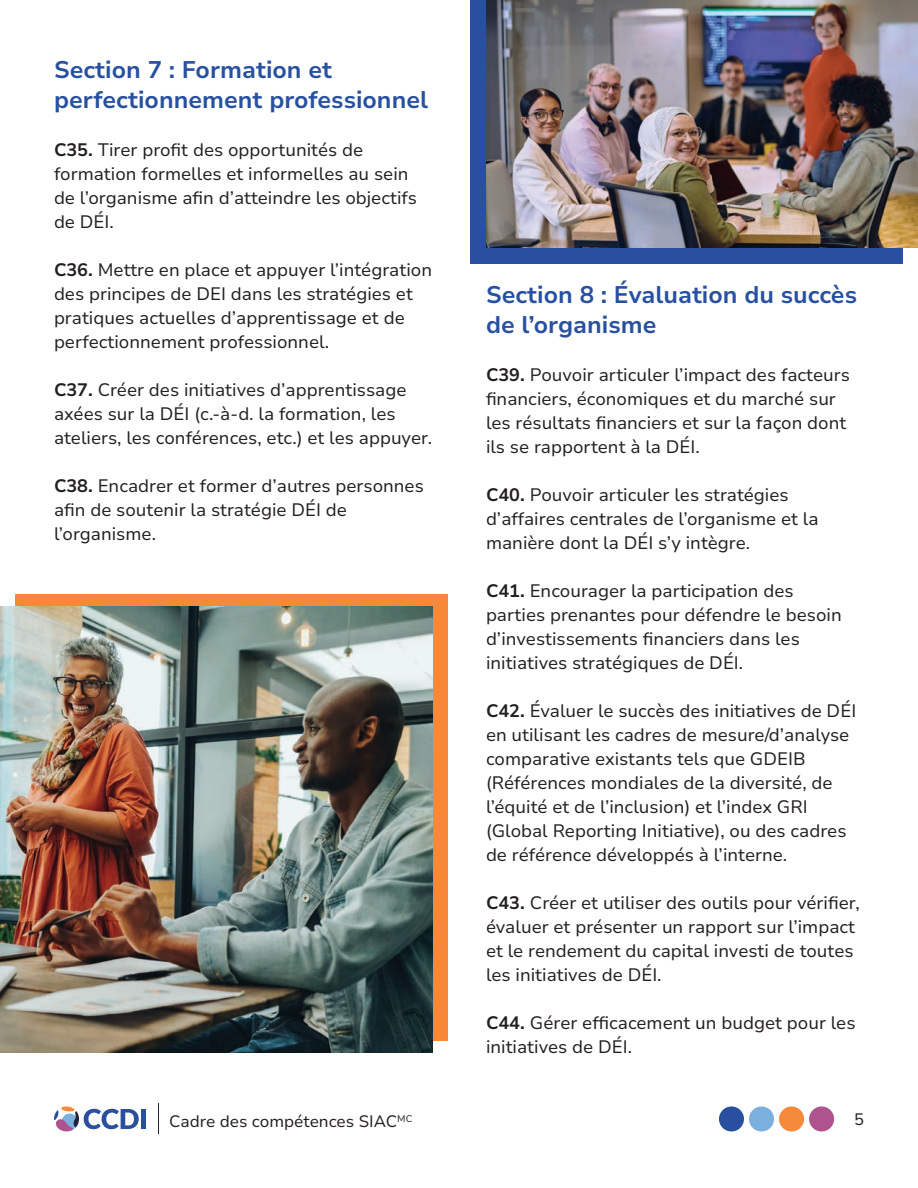
<style>
.page{position:relative;width:918px;height:1188px;background:#fff}
.page>*{position:absolute;margin:0;border:0;box-sizing:border-box;transform-origin:0 0}
.t1{font:700 24px/30px "Nunito Sans 10 pt";color:#2850a0}
.t2{font:18px/24px "Nunito Sans 10 pt";color:#231f20}
.t3{font:16.5px "Nunito Sans 10 pt";color:#231f20}
.s1{font-weight:700}
</style>
<div class="page">
<svg style="left:54px;top:1106px;width:85px;height:26px"></svg>
<div style="left:141px;top:1109px;width:5px;height:20px;background:#294f9f"></div>
<hr style="left:159px;top:1104px;width:1px;height:30px;background:#202039">
<div style="left:749px;top:1106px;width:25px;height:26px;background:#7bafde;border-radius:50%"></div>
<div style="left:719px;top:1106px;width:25px;height:26px;background:#294f9f;border-radius:50%"></div>
<div style="left:779px;top:1106px;width:25px;height:26px;background:#f5893c;border-radius:50%"></div>
<div style="left:809px;top:1106px;width:25px;height:26px;background:#af538f;border-radius:50%"></div>
<div style="left:15px;top:594px;width:432px;height:447px;background:#f58939"></div>
<div style="left:471px;top:0;width:432px;height:264px;background:#294f9f"></div>
<img style="left:0;top:606px;width:432px;height:447px">
<img style="left:486px;top:0;width:432px;height:247px">
<h1 class="t1" style="left:54px;top:54px;width:376px">Section 7 : Formation et perfectionnement professionnel</h1>
<p class="t2" style="left:54px;top:137px;width:365px"><span class="s1">C35.</span> Tirer profit des opportunités de formation formelles et informelles au sein de l’organisme afin d’atteindre les objectifs de DÉI.</p>
<p class="t2" style="left:54px;top:257px;width:380px"><span class="s1">C36.</span> Mettre en place et appuyer l’intégration des principes de DEI dans les stratégies et pratiques actuelles d’apprentissage et de perfectionnement professionnel.</p>
<p class="t2" style="left:54px;top:377px;width:380px"><span class="s1">C37.</span> Créer des initiatives d’apprentissage axées sur la DÉI (c.-à-d. la formation, les ateliers, les conférences, etc.) et les appuyer.</p>
<p class="t2" style="left:54px;top:473px;width:371px"><span class="s1">C38.</span> Encadrer et former d’autres personnes afin de soutenir la stratégie DÉI de l’organisme.</p>
<h1 class="t1" style="left:486px;top:279px;width:373px">Section 8 : Évaluation du succès de l’organisme</h1>
<p class="t2" style="left:486px;top:362px;width:365px"><span class="s1">C39.</span> Pouvoir articuler l’impact des facteurs financiers, économiques et du marché sur les résultats financiers et sur la façon dont ils se rapportent à la DÉI.</p>
<p class="t2" style="left:486px;top:482px;width:334px"><span class="s1">C40.</span> Pouvoir articuler les stratégies d’affaires centrales de l’organisme et la manière dont la DÉI s’y intègre.</p>
<p class="t2" style="left:486px;top:578px;width:357px"><span class="s1">C41.</span> Encourager la participation des parties prenantes pour défendre le besoin d’investissements financiers dans les initiatives stratégiques de DÉI.</p>
<p class="t2" style="left:486px;top:698px;width:372px"><span class="s1">C42.</span> Évaluer le succès des initiatives de DÉI en utilisant les cadres de mesure/d’analyse comparative existants tels que GDEIB (Références mondiales de la diversité, de l’équité et de l’inclusion) et l’index GRI (Global Reporting Initiative), ou des cadres de référence développés à l’interne.</p>
<p class="t2" style="left:486px;top:890px;width:375px"><span class="s1">C43.</span> Créer et utiliser des outils pour vérifier, évaluer et présenter un rapport sur l’impact et le rendement du capital investi de toutes les initiatives de DÉI.</p>
<p class="t2" style="left:486px;top:1010px;width:371px"><span class="s1">C44.</span> Gérer efficacement un budget pour les initiatives de DÉI.</p>
<p class="t3" style="left:169px;top:1110px;width:245px">Cadre des compétences SIAC<sup>MC</sup></p>
<p class="t3" style="left:854px;top:1108px;width:11px">5</p>
</div>
